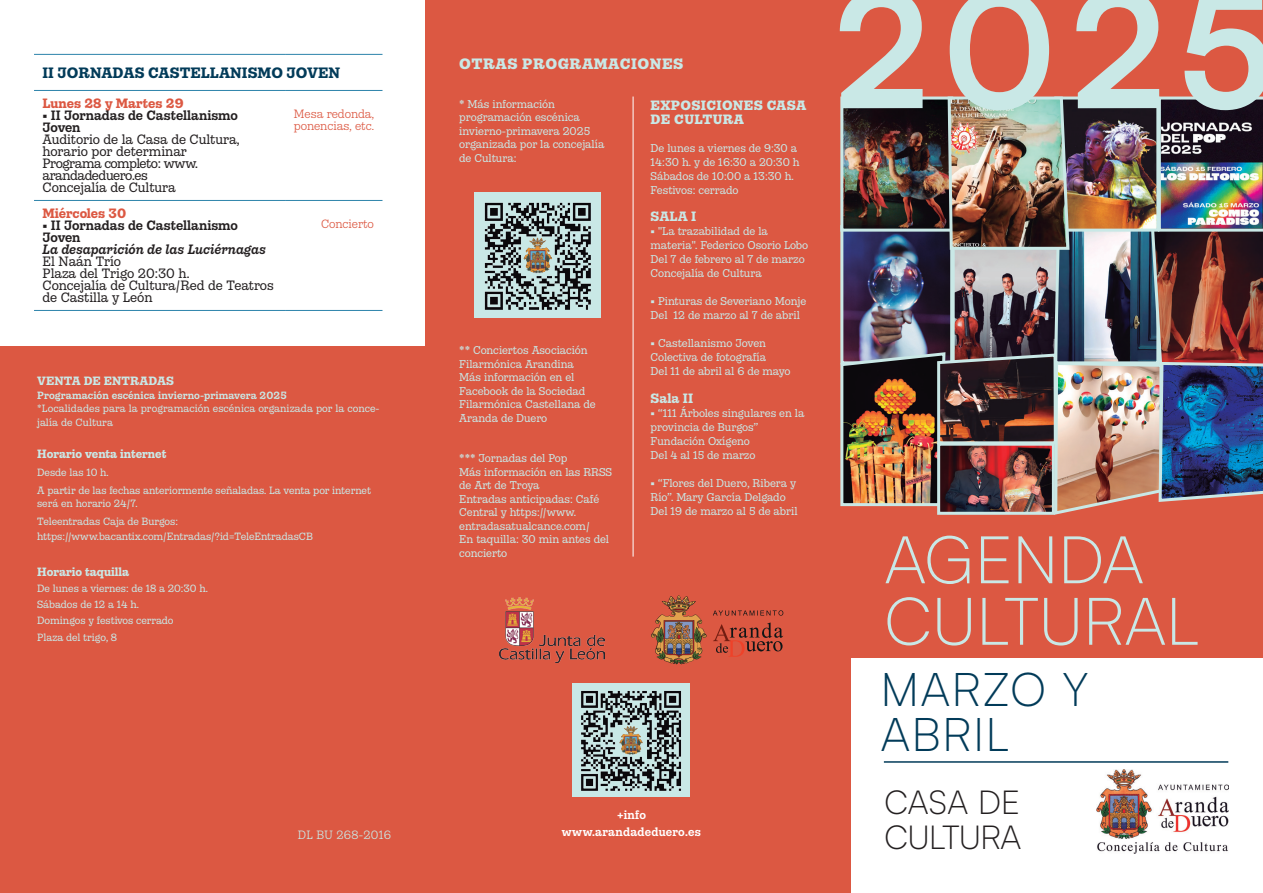
<style>
.page{position:relative;width:1263px;height:893px;background:#fff}
.page>*{position:absolute;margin:0;border:0;box-sizing:border-box;transform-origin:0 0}
.t1{font:700 160.5px "Satoshi";color:#c9e8e6}
.t2{font:300 66px/61.5px "Satoshi";color:#c9e8e6}
.t3{font:300 46.5px/45px "Satoshi";letter-spacing:.04em;color:#023b59}
.t4{font:300 33px/34.5px "Satoshi";letter-spacing:-.02em;color:#231f20}
.t5{font:700 15px "Gonzaga Trial Extra";color:#023b59}
.t6{font:15px "Gonzaga Trial Black";letter-spacing:.03em;color:#c9e8e6}
.t7{font:13.5px/12px "Gonzaga Trial Regular";letter-spacing:-.005em;color:#231f20}
.t8{font:13.5px/12px "Gonzaga Trial Bold";color:#231f20}
.t9{font:13.5px/12px "Gonzaga Trial Regular";letter-spacing:-.03em;color:#231f20}
.t10{font:italic 13.5px "Gonzaga Trial Bold";color:#231f20}
.t11{font:700 13.5px "Gonzaga Trial Extra";color:#dc5842}
.t12{font:13.5px/14px "Gonzaga Trial Black";letter-spacing:.02em;color:#c9e8e6}
.t13{font:700 13.5px "Gonzaga Trial Extra";color:#c9e8e6}
.t14{font:700 12px "Gonzaga Trial Extra";color:#c9e8e6}
.t15{font:12px/12px "Gonzaga Trial Book";color:#dc5842}
.t16{font:12px "Gonzaga Trial Bold";letter-spacing:.02em;color:#fff}
.t17{font:12px "Gonzaga Trial Book";letter-spacing:.02em;color:#c9e8e6}
.t18{font:11.25px/13.5px "Gonzaga Trial Regular";color:#c9e8e6}
.t19{font:10.5px/16.2px "Gonzaga Trial Regular";color:#c9e8e6}
.t20{font:10.5px "Gonzaga Trial Bold";letter-spacing:.01em;color:#c9e8e6}
.s1{font-family:"Gonzaga Trial Bold"}
.s2{font-family:"Gonzaga Trial Bold";font-size:12px}
</style>
<div class="page">
<div style="left:816px;top:0;width:447px;height:657px;background:#dc5842"></div>
<div style="left:425px;top:0;width:425px;height:893px;background:#dc5842"></div>
<div style="left:0;top:347px;width:430px;height:546px;background:#dc5842"></div>
<hr style="left:884px;top:761px;width:344px;height:2px;background:#023b59">
<img style="left:1097px;top:769px;width:132px;height:84px">
<div style="left:573px;top:683px;width:117px;height:113px;background:#c9e8e6"></div>
<img style="left:581px;top:691px;width:100px;height:100px">
<div style="left:474px;top:192px;width:127px;height:126px;background:#c9e8e6"></div>
<img style="left:484px;top:202px;width:107px;height:108px">
<hr style="left:633px;top:97px;width:1px;height:460px;background:#fff">
<svg style="left:713px;top:610px;width:70px;height:47px"></svg>
<svg style="left:651px;top:595px;width:56px;height:69px"></svg>
<img style="left:499px;top:598px;width:105px;height:64px">
<img style="left:840px;top:96px;width:423px;height:419px">
<hr style="left:34px;top:54px;width:251px;height:1px;background:#2c83aa">
<hr style="left:285px;top:54px;width:97px;height:1px;background:#2c83aa">
<hr style="left:34px;top:90px;width:251px;height:1px;background:#2c83aa">
<hr style="left:285px;top:90px;width:97px;height:1px;background:#2c83aa">
<hr style="left:34px;top:200px;width:251px;height:1px;background:#2c83aa">
<hr style="left:285px;top:200px;width:97px;height:1px;background:#2c83aa">
<hr style="left:34px;top:310px;width:251px;height:1px;background:#2c83aa">
<hr style="left:285px;top:310px;width:97px;height:1px;background:#2c83aa">
<h3 class="t5" style="left:43px;top:62px;width:299px">II JORNADAS CASTELLANISMO JOVEN</h3>
<p class="t11" style="left:43px;top:94px;width:143px">Lunes 28 y Martes 29</p>
<p class="t8" style="left:43px;top:109px;width:197px">• II Jornadas de Castellanismo<br>Joven</p>
<p class="t7" style="left:43px;top:133px;width:199px">Auditorio de la Casa de Cultura, horario por determinar</p>
<p class="t15" style="left:294px;top:108px;width:82px">Mesa redonda, ponencias, etc.</p>
<p class="t9" style="left:43px;top:157px;width:157px">Programa completo: www. arandadeduero.es<br>Concejalía de Cultura</p>
<p class="t11" style="left:43px;top:204px;width:85px">Miércoles 30</p>
<p class="t8" style="left:43px;top:219px;width:197px">• II Jornadas de Castellanismo<br>Joven</p>
<p class="t10" style="left:43px;top:240px;width:225px">La desaparición de las Luciérnagas</p>
<p class="t7" style="left:43px;top:255px;width:233px">El Naán Trío<br>Plaza del Trigo 20:30 h.<br>Concejalía de Cultura/Red de Teatros de Castilla y León</p>
<p class="t15" style="left:321px;top:218px;width:54px">Concierto</p>
<p class="t14" style="left:37px;top:373px;width:138px">VENTA DE ENTRADAS</p>
<p class="t20" style="left:37px;top:388px;width:251px">Programación escénica invierno-primavera 2025</p>
<p class="t19" style="left:37px;top:402px;width:344px;line-height:13.5px">*Localidades para la programación escénica organizada por la conce&shy;jalía de Cultura</p>
<p class="t14" style="left:37px;top:446px;width:131px">Horario venta internet</p>
<p class="t19" style="left:37px;top:463px;width:335px;line-height:17.7px">Desde las 10 h.<br>A partir de las fechas anteriormente señaladas. La venta por internet</p>
<p class="t19" style="left:37px;top:495px;width:142px;line-height:17.7px">será en horario 24/7.<br>Teleentradas Caja de Burgos:</p>
<p class="t19" style="left:37px;top:528px;width:277px">https://www.bacantix.com/Entradas/?id=TeleEntradasCB</p>
<p class="t14" style="left:37px;top:563px;width:94px">Horario taquilla</p>
<p class="t19" style="left:37px;top:580px;width:172px">De lunes a viernes: de 18 a 20:30 h.<br>Sábados de 12 a 14 h.<br>Domingos y festivos cerrado<br>Plaza del trigo, 8</p>
<h3 class="t6" style="left:459px;top:53px;width:226px">OTRAS PROGRAMACIONES</h3>
<p class="t18" style="left:459px;top:97px;width:147px"><span class="s1">*</span> Más información programación escénica invierno-primavera 2025 organizada por la concejalía de Cultura:</p>
<p class="t18" style="left:459px;top:343px;width:138px"><span class="s1">**</span> Conciertos Asociación<br>Filarmónica Arandina<br>Más información en el<br>Facebook de la Sociedad<br>Filarmónica Castellana de<br>Aranda de Duero</p>
<p class="t18" style="left:459px;top:451px;width:154px"><span class="s1">***</span> Jornadas del Pop<br>Más información en las RRSS de Art de Troya<br>Entradas anticipadas: Café<br>Central y https://www. entradasatualcance.com/<br>En taquilla: 30 min antes del concierto</p>
<p class="t12" style="left:651px;top:98px;width:157px">EXPOSICIONES CASA<br>DE CULTURA</p>
<p class="t18" style="left:651px;top:140px;width:151px;line-height:14px">De lunes a viernes de 9:30 a<br>14:30 h. y de 16:30 a 20:30 h<br>Sábados de 10:00 a 13:30 h.<br>Festivos: cerrado</p>
<p class="t13" style="left:651px;top:208px;width:47px">SALA I</p>
<p class="t18" style="left:651px;top:224px;width:159px;line-height:14px"><span class="s2">•</span> "La trazabilidad de la materia". Federico Osorio Lobo<br>Del 7 de febrero al 7 de marzo<br>Concejalía de Cultura</p>
<p class="t18" style="left:651px;top:294px;width:157px;line-height:14px"><span class="s2">•</span> Pinturas de Severiano Monje<br>Del 12 de marzo al 7 de abril</p>
<p class="t18" style="left:651px;top:336px;width:141px;line-height:14px"><span class="s2">•</span> Castellanismo Joven<br>Colectiva de fotografía<br>Del 11 de abril al 6 de mayo</p>
<p class="t13" style="left:651px;top:389px;width:44px">Sala II</p>
<p class="t18" style="left:651px;top:406px;width:155px;line-height:14px"><span class="s2">•</span> “111 Árboles singulares en la provincia de Burgos”<br>Fundación Oxígeno<br>Del 4 al 15 de marzo</p>
<p class="t18" style="left:651px;top:476px;width:148px;line-height:14px"><span class="s2">•</span> “Flores del Duero, Ribera y<br>Río”. Mary García Delgado<br>Del 19 de marzo al 5 de abril</p>
<p class="t16" style="left:617px;top:807px;width:30px">+info</p>
<p class="t17" style="left:298px;top:827px;width:95px">DL BU 268-2016</p>
<p class="t16" style="left:562px;top:823px;width:141px">www.arandadeduero.es</p>
<h1 class="t1" style="left:834px;top:-67px;width:442px">2025</h1>
<h2 class="t2" style="left:884px;top:527px;width:316px">AGENDA<br>CULTURAL</h2>
<h3 class="t3" style="left:881px;top:666px;width:209px">MARZO Y<br>ABRIL</h3>
<h3 class="t4" style="left:884px;top:784px;width:138px">CASA DE<br>CULTURA</h3>
</div>
